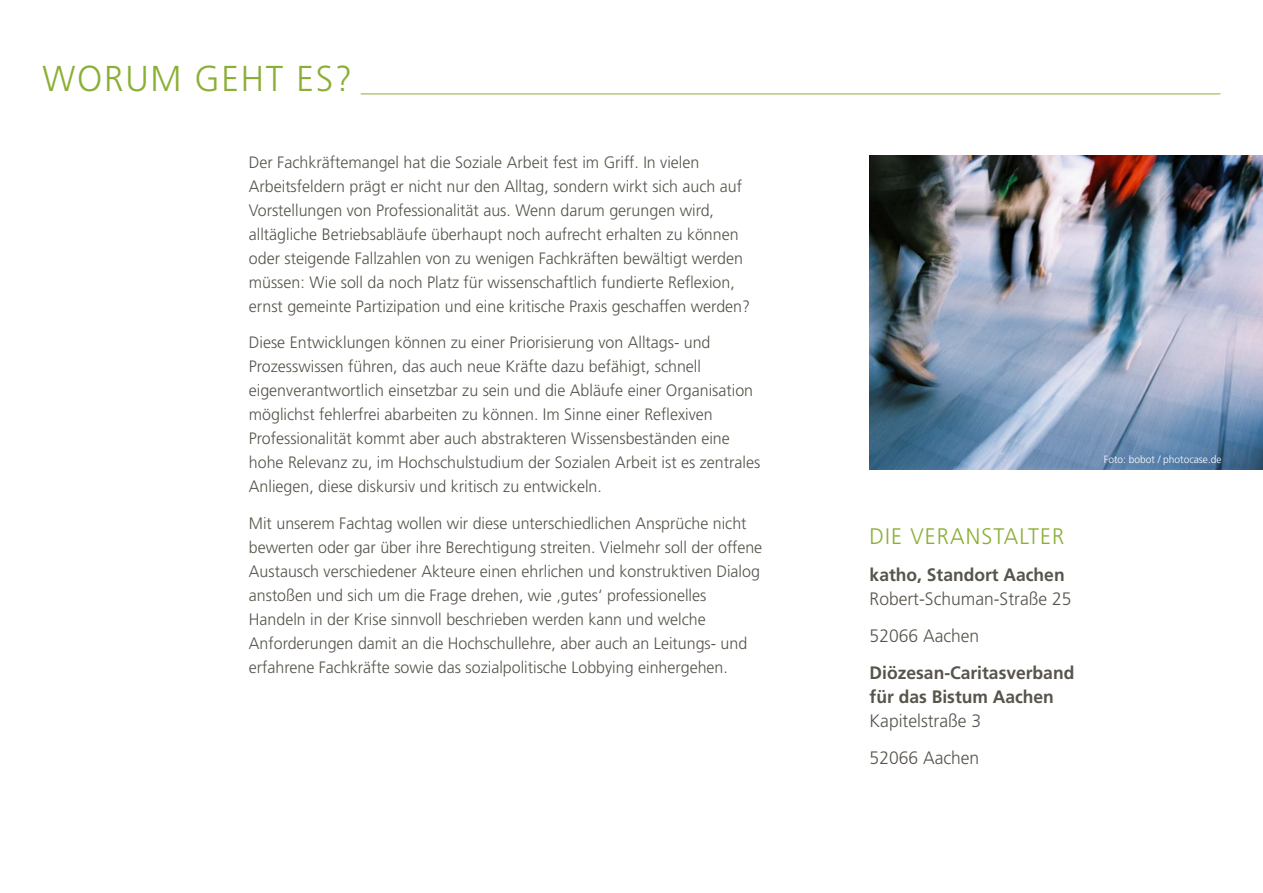
<style>
.page{position:relative;width:1263px;height:893px;background:#fff}
.page>*{position:absolute;margin:0;border:0;box-sizing:border-box;transform-origin:0 0}
.t1{font:300 36px "Frutiger LT Std";letter-spacing:.05em;color:#8baf35}
.t2{font:300 22.5px "Frutiger LT Std";letter-spacing:.05em;color:#8baf35}
.t3{font:700 18px/24px "Frutiger LT Std";color:#57544b}
.t4{font:300 18px/36.8px "Frutiger LT Std";color:#57544b}
.t5{font:300 16.5px/24px "Frutiger LT Std";color:#57544b}
.t6{font:300 10.5px "Frutiger LT Std";color:#fff}
</style>
<div class="page">
<hr style="left:361px;top:94px;width:859px;height:1px;background:#8baf35">
<img style="left:870px;top:155px;width:393px;height:315px">
<h1 class="t1" style="left:43px;top:58px;width:311px">WORUM GEHT ES?</h1>
<p class="t5" style="left:249px;top:150px;width:503px">Der Fachkräftemangel hat die Soziale Arbeit fest im Griff. In vielen Arbeitsfeldern prägt er nicht nur den Alltag, sondern wirkt sich auch auf Vorstellungen von Professionalität aus. Wenn darum gerungen wird, alltägliche Betriebsabläufe überhaupt noch aufrecht erhalten zu können oder steigende Fallzahlen von zu wenigen Fachkräften bewältigt werden müssen: Wie soll da noch Platz für wissenschaftlich fundierte Reflexion, ernst gemeinte Partizipation und eine kritische Praxis geschaffen werden?</p>
<p class="t5" style="left:249px;top:331px;width:513px">Diese Entwicklungen können zu einer Priorisierung von Alltags- und Prozesswissen führen, das auch neue Kräfte dazu befähigt, schnell eigenverantwortlich einsetzbar zu sein und die Abläufe einer Organisation möglichst fehlerfrei abarbeiten zu können. Im Sinne einer Reflexiven Professionalität kommt aber auch abstrakteren Wissensbeständen eine hohe Relevanz zu, im Hochschulstudium der Sozialen Arbeit ist es zentrales Anliegen, diese diskursiv und kritisch zu entwickeln.</p>
<p class="t5" style="left:249px;top:512px;width:515px">Mit unserem Fachtag wollen wir diese unterschiedlichen Ansprüche nicht bewerten oder gar über ihre Berechtigung streiten. Vielmehr soll der offene Austausch verschiedener Akteure einen ehrlichen und konstruktiven Dialog anstoßen und sich um die Frage drehen, wie ‚gutes‘ professionelles Handeln in der Krise sinnvoll beschrieben werden kann und welche Anforderungen damit an die Hochschullehre, aber auch an Leitungs- und erfahrene Fachkräfte sowie das sozialpolitische Lobbying einhergehen.</p>
<h2 class="t2" style="left:870px;top:524px;width:196px">DIE VERANSTALTER</h2>
<p class="t3" style="left:870px;top:563px;width:197px">katho, Standort Aachen</p>
<p class="t4" style="left:870px;top:581px;width:203px">Robert-Schuman-Straße 25<br>52066 Aachen</p>
<p class="t3" style="left:870px;top:661px;width:206px">Diözesan-Caritasverband für das Bistum Aachen</p>
<p class="t4" style="left:870px;top:702px;width:113px">Kapitelstraße 3<br>52066 Aachen</p>
<p class="t6" style="left:1104px;top:453px;width:119px">Foto: bobot / photocase.de</p>
</div>
